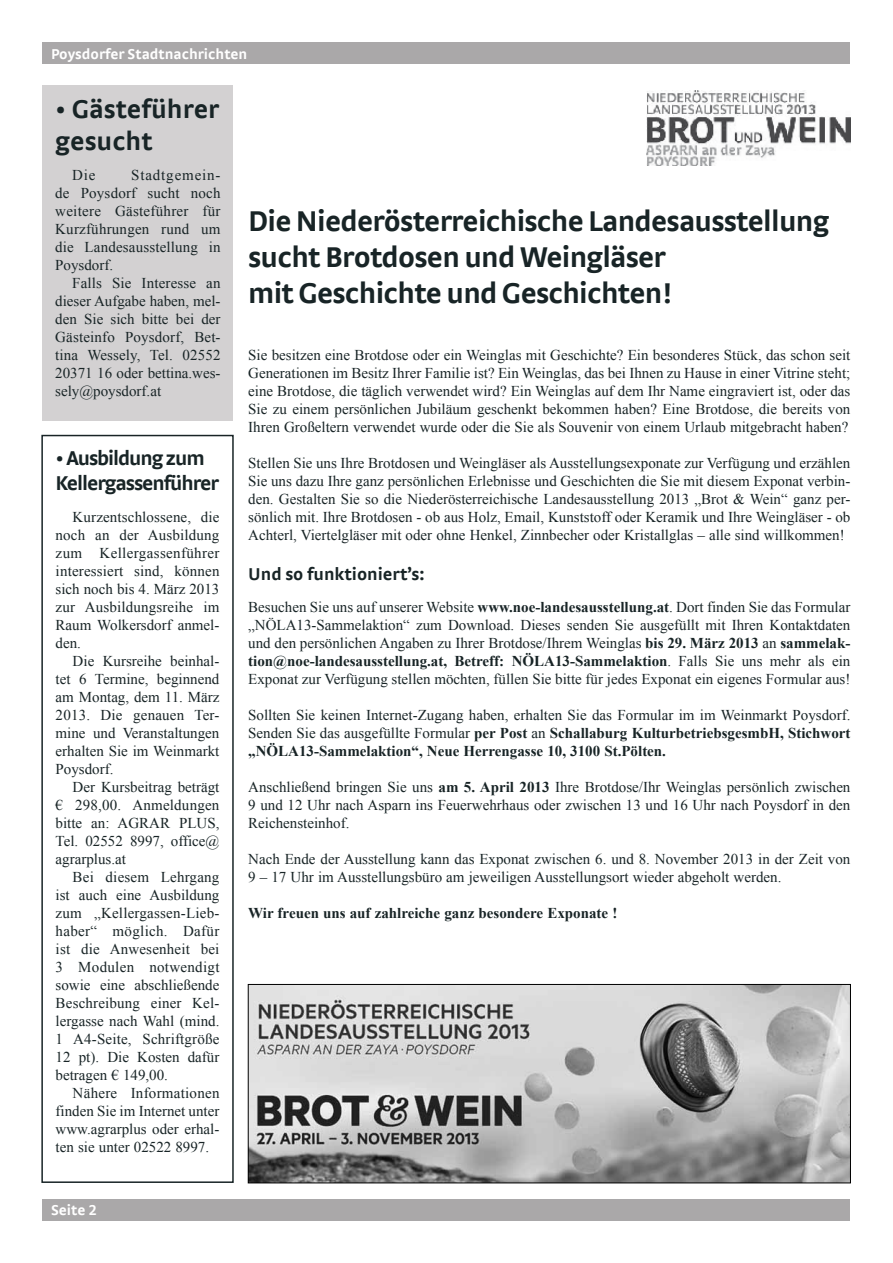
<style>
.page{position:relative;width:893px;height:1263px;background:#fff}
.page>*{position:absolute;margin:0;border:0;box-sizing:border-box;transform-origin:0 0}
.t1{font:30px/36px "Strada";letter-spacing:-.025em;color:#182426}
.t2{font:27px/32.4px "Strada";color:#182426}
.t3{font:21px/25.2px "Strada";letter-spacing:-.05em;color:#182426}
.t4{font:18px "Strada";color:#182426}
.t5{font:15px/18px "Times New Roman";color:#182426;text-align:justify}
.t6{font:700 15px "Times New Roman";color:#182426}
.t7{font:700 15px "Strada TF";color:#fff}
.s1{font-weight:700}
</style>
<div class="page">
<div style="left:43px;top:43px;width:807px;height:21px;background:#aaa8a9"></div>
<div style="left:43px;top:1199px;width:807px;height:21px;background:#aaa8a9"></div>
<div style="left:43px;top:85px;width:190px;height:336px;background:#d3d1d2"></div>
<div style="left:41px;top:435px;width:193px;height:748px;border:2px solid #182426"></div>
<img style="left:646px;top:90px;width:204px;height:76px">
<img style="left:250px;top:986px;width:599px;height:195px">
<div style="left:248px;top:984px;width:603px;height:199px;border:1px solid #000"></div>
<p class="t7" style="left:51px;top:45px;width:198px">Poysdorfer Stadtnachrichten</p>
<h2 class="t2" style="left:55px;top:92px;width:166px">• Gästeführer gesucht</h2>
<p class="t5" style="left:72px;top:166px;width:25px">Die</p>
<p class="t5" style="left:55px;top:166px;width:167px;text-indent:76px">Stadtgemein&shy;de Poysdorf sucht noch weitere Gästeführer für Kurzführungen rund um die Landesausstellung in Poysdorf.</p>
<p class="t5" style="left:55px;top:274px;width:167px;text-indent:17px">Falls Sie Interesse an dieser Aufgabe haben, mel&shy;den Sie sich bitte bei der Gästeinfo Poysdorf, Bet&shy;tina Wessely, Tel. 02552<br>20371 16 oder bettina.wes&shy;sely@poysdorf.at</p>
<h3 class="t3" style="left:56px;top:445px;width:165px">• Ausbildung zum<br>Kellergassenführer</h3>
<p class="t5" style="left:56px;top:508px;width:165px;text-indent:17px">Kurzentschlossene, die noch an der Ausbildung zum Kellergassenführer interessiert sind, können sich noch bis 4. März 2013 zur Ausbildungsreihe im Raum Wolkersdorf anmel&shy;den.</p>
<p class="t5" style="left:56px;top:652px;width:165px;text-indent:17px">Die Kursreihe beinhal&shy;tet 6 Termine, beginnend am Montag, dem 11. März 2013. Die genauen Ter&shy;mine und Veranstaltungen erhalten Sie im Weinmarkt Poysdorf.</p>
<p class="t5" style="left:56px;top:778px;width:165px;text-indent:17px">Der Kursbeitrag beträgt € 298,00. Anmeldungen bitte an: AGRAR PLUS, Tel. 02552 8997, office@ agrarplus.at</p>
<p class="t5" style="left:56px;top:868px;width:165px;text-indent:17px">Bei diesem Lehrgang ist auch eine Ausbildung zum „Kellergassen-Lieb&shy;haber“ möglich. Dafür ist die Anwesenheit bei 3 Modulen notwendigt sowie eine abschließende Beschreibung einer Kel&shy;lergasse nach Wahl (mind.<br>1 A4-Seite, Schriftgröße 12 pt). Die Kosten dafür betragen € 149,00.</p>
<p class="t5" style="left:56px;top:1084px;width:165px;text-indent:17px">Nähere Informationen finden Sie im Internet unter www.agrarplus oder erhal&shy;ten sie unter 02522 8997.</p>
<p class="t7" style="left:51px;top:1201px;width:48px">Seite 2</p>
<h1 class="t1" style="left:248px;top:202px;width:582px">Die Niederösterreichische Landesausstellung sucht Brotdosen und Weingläser<br>mit Geschichte und Geschichten!</h1>
<p class="t5" style="left:248px;top:346px;width:604px">Sie besitzen eine Brotdose oder ein Weinglas mit Geschichte? Ein besonderes Stück, das schon seit Generationen im Besitz Ihrer Familie ist? Ein Weinglas, das bei Ihnen zu Hause in einer Vitrine steht; eine Brotdose, die täglich verwendet wird? Ein Weinglas auf dem Ihr Name eingraviert ist, oder das Sie zu einem persönlichen Jubiläum geschenkt bekommen haben? Eine Brotdose, die bereits von Ihren Großeltern verwendet wurde oder die Sie als Souvenir von einem Urlaub mitgebracht haben?</p>
<p class="t5" style="left:248px;top:454px;width:604px">Stellen Sie uns Ihre Brotdosen und Weingläser als Ausstellungsexponate zur Verfügung und erzählen Sie uns dazu Ihre ganz persönlichen Erlebnisse und Geschichten die Sie mit diesem Exponat verbin&shy;den. Gestalten Sie so die Niederösterreichische Landesausstellung 2013 „Brot &amp; Wein“ ganz per&shy;sönlich mit. Ihre Brotdosen - ob aus Holz, Email, Kunststoff oder Keramik und Ihre Weingläser - ob Achterl, Viertelgläser mit oder ohne Henkel, Zinnbecher oder Kristallglas – alle sind willkommen!</p>
<p class="t4" style="left:248px;top:563px;width:178px">Und so funktioniert’s:</p>
<p class="t5" style="left:248px;top:598px;width:604px">Besuchen Sie uns auf unserer Website <span class="s1">www.noe-landesausstellung.at</span>. Dort finden Sie das Formular „NÖLA13-Sammelaktion“ zum Download. Dieses senden Sie ausgefüllt mit Ihren Kontaktdaten und den persönlichen Angaben zu Ihrer Brotdose/Ihrem Weinglas <span class="s1">bis 29. März 2013</span> an <span class="s1">sammelak&shy;tion@noe-landesausstellung.at, Betreff: NÖLA13-Sammelaktion</span>. Falls Sie uns mehr als ein Exponat zur Verfügung stellen möchten, füllen Sie bitte für jedes Exponat ein eigenes Formular aus!</p>
<p class="t5" style="left:248px;top:706px;width:604px">Sollten Sie keinen Internet-Zugang haben, erhalten Sie das Formular im im Weinmarkt Poysdorf.<br>Senden Sie das ausgefüllte Formular <span class="s1">per Post</span> an <span class="s1">Schallaburg KulturbetriebsgesmbH, Stichwort „NÖLA13-Sammelaktion“, Neue Herrengasse 10, 3100 St.Pölten.</span></p>
<p class="t5" style="left:248px;top:778px;width:604px">Anschließend bringen Sie uns <span class="s1">am 5. April 2013</span> Ihre Brotdose/Ihr Weinglas persönlich zwischen 9 und 12 Uhr nach Asparn ins Feuerwehrhaus oder zwischen 13 und 16 Uhr nach Poysdorf in den Reichensteinhof.</p>
<p class="t5" style="left:248px;top:850px;width:604px">Nach Ende der Ausstellung kann das Exponat zwischen 6. und 8. November 2013 in der Zeit von<br>9 – 17 Uhr im Ausstellungsbüro am jeweiligen Ausstellungsort wieder abgeholt werden.</p>
<p class="t6" style="left:248px;top:903px;width:371px">Wir freuen uns auf zahlreiche ganz besondere Exponate !</p>
</div>
